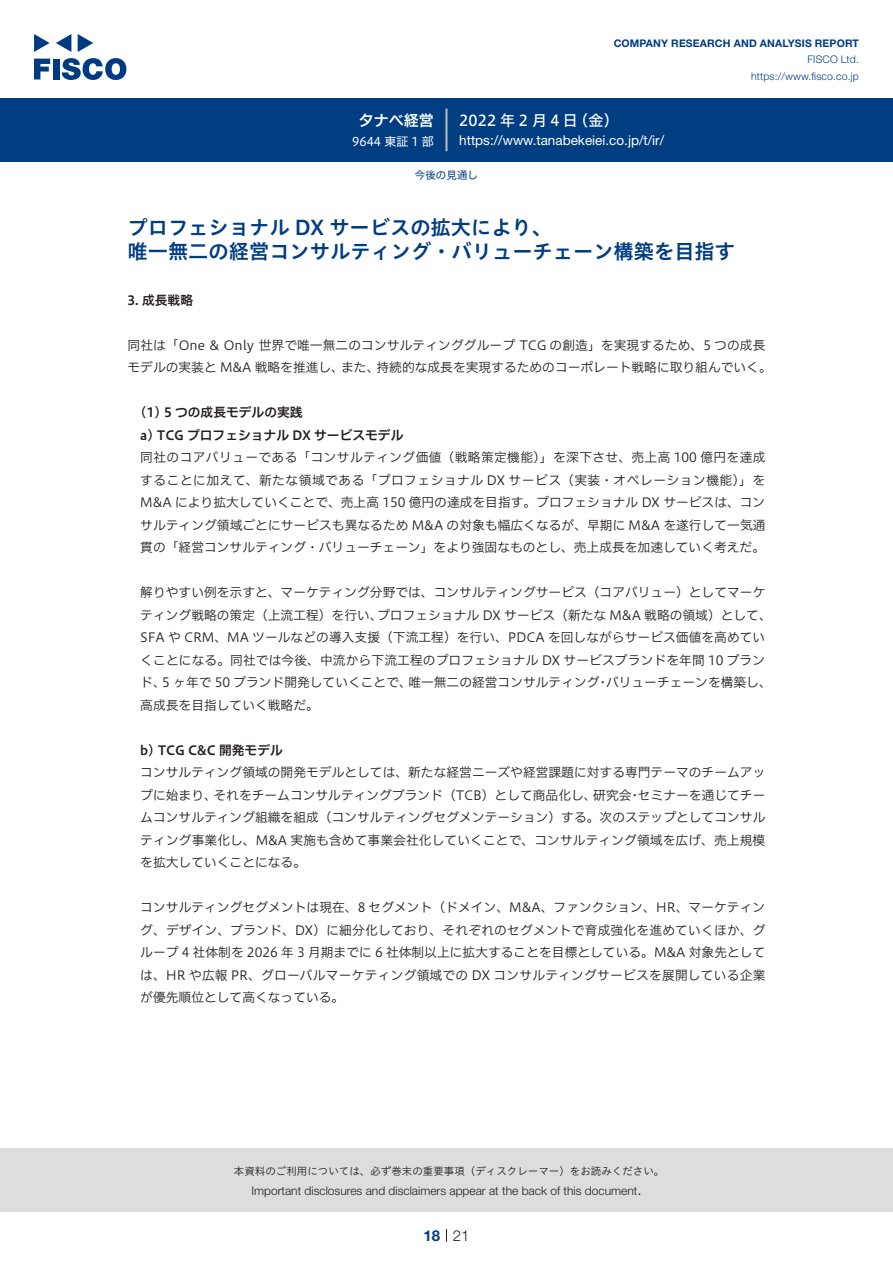
<style>
.page{position:relative;width:893px;height:1263px;background:#fff}
.page>*{position:absolute;margin:0;border:0;box-sizing:border-box;transform-origin:0 0}
.t1{font:20.25px/24px "Hiragino UD Sans Std W6";color:#003d81}
.t2{font:15px "Hiragino UD Sans F Std N W5";letter-spacing:.225em;color:#fff}
.t3{font:15px "Hiragino UD Sans F Std N W6";color:#fff}
.t4{font:300 15px "Helvetica Neue LT Std";color:#231f20}
.t5{font:700 15px "Helvetica Neue LT Std";color:#003d81}
.t6{font:13.5px "Helvetica Neue LT Std";color:#fff}
.t7{font:12.75px/22.5px "Hiragino UD Sans F Std N W3";color:#231f20}
.t8{font:12.75px/22.5px "Hiragino UD Sans F Std N W6";color:#231f20}
.t9{font:300 12px "Helvetica Neue LT Std";color:#231f20}
.t10{font:12px "Hiragino UD Sans F Std N W4";color:#fff}
.t11{font:10.5px "Hiragino UD Sans Std W3";color:#231f20}
.t12{font:700 10.5px "Helvetica Neue LT Std";letter-spacing:.015em;color:#003d81}
.t13{font:300 10.5px/16.5px "Helvetica Neue LT Std";letter-spacing:.015em;color:#003d81;text-align:right}
.t14{font:10.5px "Hiragino UD Sans F Std N W4";color:#003d81}
</style>
<div class="page">
<div style="left:0;top:1148px;width:893px;height:64px;background:#ddd"></div>
<svg style="left:34px;top:59px;width:16px;height:20px"></svg>
<div style="left:53px;top:59px;width:6px;height:20px;background:#003a83"></div>
<svg style="left:62px;top:58px;width:64px;height:22px"></svg>
<svg style="left:34px;top:34px;width:16px;height:18px"></svg>
<svg style="left:78px;top:34px;width:15px;height:18px"></svg>
<svg style="left:56px;top:34px;width:15px;height:18px"></svg>
<div style="left:0;top:98px;width:893px;height:64px;background:#003d81"></div>
<hr style="left:445px;top:109px;width:3px;height:42px;background:#b5b5b6">
<svg style="left:446px;top:1229px;width:1px;height:13px"></svg>
<p class="t3" style="left:359px;top:109px;width:77px">タナベ経営</p>
<p class="t10" style="left:352px;top:132px;width:83px">9644 東証 1 部</p>
<p class="t12" style="left:614px;top:37px;width:247px">COMPANY RESEARCH AND ANALYSIS REPORT</p>
<p class="t13" style="left:751px;top:51px;width:109px">FISCO Ltd. https://www.fisco.co j p.</p>
<p class="t2" style="left:459px;top:109px;width:120px">2022年2月4日</p>
<p class="t2" style="left:573px;top:109px;width:47px">（金(</p>
<p class="t6" style="left:459px;top:132px;width:206px">https://www.tanabekeiei. c o j p. /i r/t/</p>
<p class="t14" style="left:415px;top:167px;width:64px">今後の見通し</p>
<h1 class="t1" style="left:128px;top:214px;width:609px">プロフェショナル DX サービスの拡大により、<br>唯一無二の経営コンサルティング・バリューチェーン構築を目指す</h1>
<p class="t8" style="left:128px;top:288px;width:67px">3. 成長戦略</p>
<p class="t7" style="left:376px;top:333px;width:397px;text-indent:-249px">同社は「One &amp; Only 世界で唯一無二のコンサルティンググループ TCG の創造」を実現するため、5 つの成長持続的な成長を実現するためのコーポレート戦略に取り組んでいく。</p>
<p class="t7" style="left:128px;top:355px;width:218px">モデルの実装と M&amp;A 戦略を推進し、</p>
<p class="t8" style="left:140px;top:400px;width:265px">1( ) 5 つの成長モデルの実践<br>a) TCG プロフェショナル DX サービスモデル</p>
<p class="t7" style="left:140px;top:445px;width:627px;text-align:justify">同社のコアバリューである「コンサルティング価値（戦略策定機能）」を深下させ、売上高 100 億円を達成することに加えて、新たな領域である「プロフェショナル DX サービス（実装・オペレーション機能）」をM&amp;A により拡大していくことで、売上高 150 億円の達成を目指す。プロフェショナル DX サービスは、コンサルティング領域ごとにサービスも異なるため M&amp;A の対象も幅広くなるが、早期に M&amp;A を遂行して一気通貫の「経営コンサルティング・バリューチェーン」をより強固なものとし、売上成長を加速していく考えだ。</p>
<p class="t7" style="left:377px;top:580px;width:396px;text-indent:-237px">解りやすい例を示すと、マーケティング分野では、コンサルティングサービス（コアバリュー）としてマーケプロフェショナル DX サービス（新たな M&amp;A 戦略の領域）として、</p>
<p class="t7" style="left:341px;top:355px;width:40px">また、</p>
<p class="t7" style="left:140px;top:603px;width:244px">ティング戦略の策定（上流工程）を行い、</p>
<p class="t7" style="left:140px;top:625px;width:627px">SFA や CRM、MA ツールなどの導入支援（下流工程）を行い、PDCA を回しながらサービス価値を高めてい</p>
<p class="t7" style="left:140px;top:648px;width:626px">くことになる。同社では今後、中流から下流工程のプロフェショナル DX サービスブランドを年間 10 ブラン</p>
<p class="t7" style="left:606px;top:670px;width:167px">バリューチェーンを構築し、</p>
<p class="t7" style="left:162px;top:670px;width:251px">5 ヶ年で 50 ブランド開発していくことで、</p>
<p class="t7" style="left:408px;top:670px;width:193px">唯一無二の経営コンサルティング</p>
<p class="t7" style="left:140px;top:670px;width:180px">ド、<br>高成長を目指していく戦略だ。</p>
<p class="t8" style="left:140px;top:738px;width:144px">b) TCG C&amp;C 開発モデル</p>
<p class="t7" style="left:140px;top:760px;width:627px;text-align:right">コンサルティング領域の開発モデルとしては、新たな経営ニーズや経営課題に対する専門テーマのチームアッセミナーを通じてチー</p>
<p class="t7" style="left:596px;top:670px;width:14px">・</p>
<p class="t7" style="left:140px;top:783px;width:627px">プに始まり、<br>ムコンサルティング組織を組成（コンサルティングセグメンテーション）する。次のステップとしてコンサルティング事業化し、M&amp;A 実施も含めて事業会社化していくことで、コンサルティング領域を広げ、売上規模を拡大していくことになる。</p>
<p class="t7" style="left:140px;top:895px;width:627px;text-align:justify">コンサルティングセグメントは現在、8 セグメント（ドメイン、M&amp;A、ファンクション、HR、マーケティング、デザイン、ブランド、DX）に細分化しており、それぞれのセグメントで育成強化を進めていくほか、グループ 4 社体制を 2026 年 3 月期までに 6 社体制以上に拡大することを目標としている。M&amp;A 対象先としては、HR や広報 PR、グローバルマーケティング領域での DX コンサルティングサービスを展開している企業が優先順位として高くなっている。</p>
<p class="t7" style="left:213px;top:783px;width:385px">それをチームコンサルティングブランド（TCB）として商品化し、</p>
<p class="t7" style="left:593px;top:783px;width:40px">研究会</p>
<p class="t7" style="left:628px;top:783px;width:14px">・</p>
<p class="t11" style="left:234px;top:1163px;width:432px">本資料のご利用については、必ず巻末の重要事項（ディスクレーマー）をお読みください。</p>
<p class="t4" style="left:637px;top:1180px;width:6px">.</p>
<p class="t9" style="left:251px;top:1183px;width:387px">Important disclosures and disclaimers appear at the back of this document</p>
<p class="t5" style="left:423px;top:1226px;width:18px">18</p>
<p class="t4" style="left:453px;top:1226px;width:18px">21</p>
</div>
